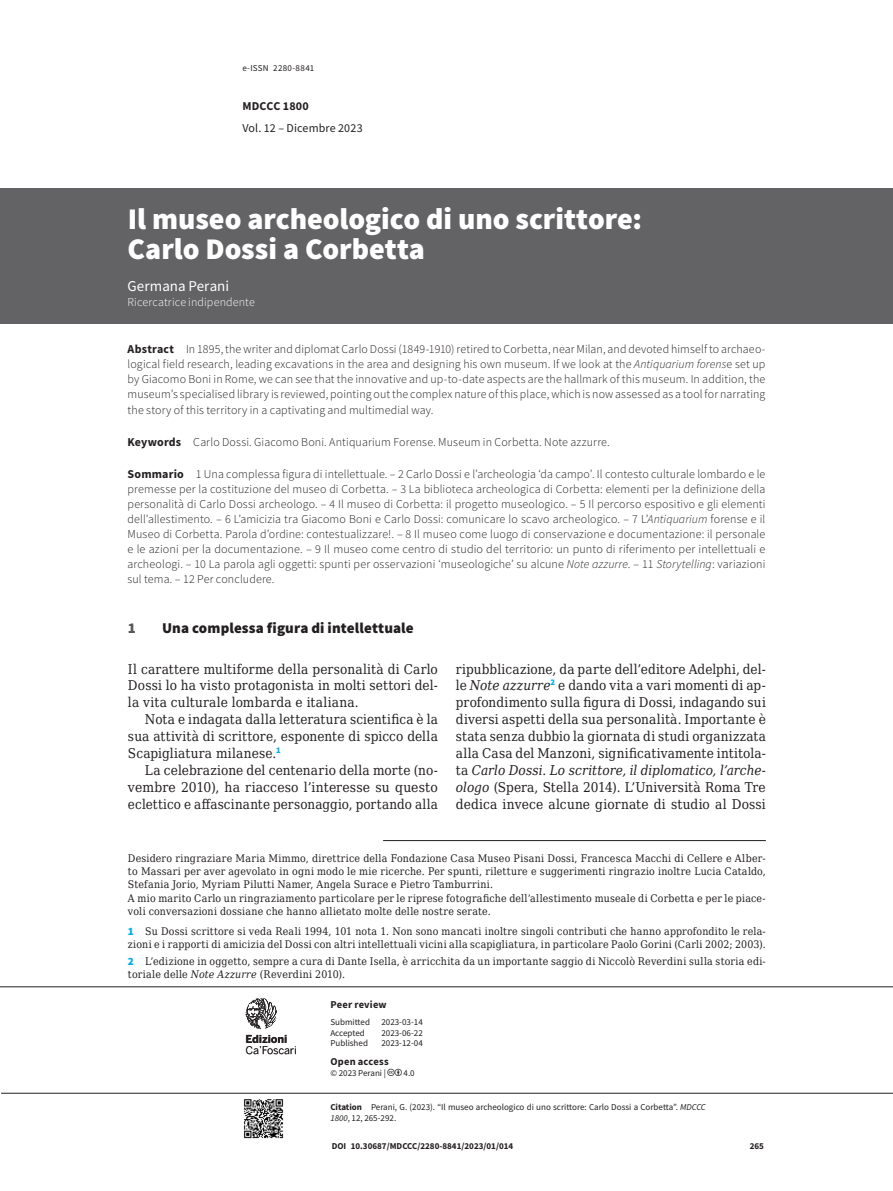
<style>
.page{position:relative;width:893px;height:1191px;background:#fff}
.page>*{position:absolute;margin:0;border:0;box-sizing:border-box;transform-origin:0 0}
.t1{font:900 30px/30px "Source Sans Pro";color:#fff}
.t2{font:900 15px "Source Sans Pro";letter-spacing:.005em;color:#231f20}
.t3{font:15px "Source Sans Pro";color:#fff}
.t4{font:900 15px "Source Sans Pro";color:#57585a}
.t5{font:13.5px/16.8px "DejaVu Serif Condensed";letter-spacing:.015em;color:#231f20;text-align:justify}
.t6{font:300 12px/15px "Source Sans Pro";letter-spacing:.01em;color:#231f20;text-align:justify}
.t7{font:300 12px "Source Sans Pro";letter-spacing:.01em;color:#fff}
.t8{font:12px "Source Sans Pro";letter-spacing:.01em;color:#231f20}
.t9{font:700 12px "Source Sans Pro";letter-spacing:.015em;color:#231f20}
.t10{font:10.65px "Benton Sans";letter-spacing:-.01em;color:#231f20}
.t11{font:700 10.65px "Benton Sans";color:#231f20}
.t12{font:10.5px/13.2px "DejaVu Serif Condensed";letter-spacing:.02em;color:#231f20}
.t13{font:700 10.5px "Source Sans Pro";letter-spacing:.02em;color:#231f20}
.t14{font:9px/11.2px "Source Sans Pro";color:#231f20}
.t15{font:700 9px "Source Sans Pro";color:#231f20}
.t16{font:9px "Source Sans Pro";letter-spacing:.03em;color:#231f20}
.s1{font-weight:700}
.s2{font-style:italic}
.s3{font-family:"Source Sans Pro";font-weight:900;font-size:11.25px;color:#00aeef}
</style>
<div class="page">
<hr style="left:1px;top:1093px;width:892px;height:1px;background:#231f20">
<hr style="left:0;top:986px;width:893px;height:1px;background:#231f20">
<img style="left:244px;top:1099px;width:40px;height:40px">
<svg style="left:246px;top:998px;width:50px;height:56px"></svg>
<div style="left:0;top:188px;width:893px;height:135px;background:#636366"></div>
<hr style="left:383px;top:840px;width:383px;height:1px;background:#231f20">
<p class="t16" style="left:242px;top:62px;width:73px">e-ISSN 2280‑8841</p>
<p class="t9" style="left:242px;top:98px;width:68px">MDCCC 1800</p>
<p class="t8" style="left:242px;top:120px;width:122px">Vol. 12 – Dicembre 2023</p>
<h1 class="t1" style="left:128px;top:203px;width:516px">Il museo archeologico di uno scrittore:<br>Carlo Dossi a Corbetta</h1>
<p class="t3" style="left:128px;top:276px;width:103px">Germana Perani</p>
<p class="t7" style="left:128px;top:294px;width:129px">Ricercatrice indipendente</p>
<p class="t6" style="left:128px;top:342px;width:639px"><span class="s1">Abstract</span> In 1895, the writer and diplomat Carlo Dossi (1849‑1910) retired to Corbetta, near Milan, and devoted himself to archaeo‑ logical field research, leading excavations in the area and designing his own museum. If we look at the <span class="s2">Antiquarium forens</span>e set up by Giacomo Boni in Rome, we can see that the innovative and up-to-date aspects are the hallmark of this museum. In addition, the museum’s specialised library is reviewed, pointing out the complex nature of this place, which is now assessed as a tool for narrating the story of this territory in a captivating and multimedial way.</p>
<p class="t6" style="left:128px;top:434px;width:484px"><span class="s1">Keywords</span> Carlo Dossi. Giacomo Boni. Antiquarium Forense. Museum in Corbetta. Note azzurre.</p>
<p class="t6" style="left:128px;top:466px;width:639px"><span class="s1">Sommario</span> 1 Una complessa figura di intellettuale. – 2 Carlo Dossi e l’archeologia ‘da campo’. Il contesto culturale lombardo e le premesse per la costituzione del museo di Corbetta. – 3 La biblioteca archeologica di Corbetta: elementi per la definizione della personalità di Carlo Dossi archeologo. – 4 Il museo di Corbetta: il progetto museologico. – 5 Il percorso espositivo e gli elementi dell’allestimento. – 6 L’amicizia tra Giacomo Boni e Carlo Dossi: comunicare lo scavo archeologico. – 7 L’<span class="s2">Antiquarium</span> forense e il Museo di Corbetta. Parola d’ordine: contestualizzare!. – 8 Il museo come luogo di conservazione e documentazione: il personale e le azioni per la documentazione. – 9 Il museo come centro di studio del territorio: un punto di riferimento per intellettuali e archeologi. – 10 La parola agli oggetti: spunti per osservazioni ‘museologiche’ su alcune <span class="s2">Note azzurre</span>. – 11 <span class="s2">Storytelling</span>: variazioni sul tema. – 12 Per concludere.</p>
<p class="t4" style="left:128px;top:618px;width:10px">1</p>
<p class="t2" style="left:162px;top:618px;width:253px">Una complessa figura di intellettuale</p>
<p class="t5" style="left:128px;top:660px;width:311px">Il carattere multiforme della personalità di Carlo Dossi lo ha visto protagonista in molti settori del‑ la vita culturale lombarda e italiana.</p>
<p class="t5" style="left:128px;top:710px;width:311px;text-indent:17px">Nota e indagata dalla letteratura scientifica è la sua attività di scrittore, esponente di spicco della Scapigliatura milanese.<sup>1</sup></p>
<p class="t5" style="left:128px;top:761px;width:311px;text-indent:17px">La celebrazione del centenario della morte (no‑ vembre 2010), ha riacceso l’interesse su questo eclettico e affascinante personaggio, portando alla</p>
<p class="t5" style="left:456px;top:660px;width:311px">ripubblicazione, da parte dell’editore Adelphi, del‑ le <span class="s2">Note azzurre</span><sup>2</sup> e dando vita a vari momenti di ap‑ profondimento sulla figura di Dossi, indagando sui diversi aspetti della sua personalità. Importante è stata senza dubbio la giornata di studi organizzata alla Casa del Manzoni, significativamente intitola‑ ta <span class="s2">Carlo Dossi. Lo scrittore, il diplomatico, l’arche&shy;ologo</span> (Spera, Stella 2014). L’Università Roma Tre dedica invece alcune giornate di studio al Dossi</p>
<p class="t12" style="left:128px;top:851px;width:639px">Desidero ringraziare Maria Mimmo, direttrice della Fondazione Casa Museo Pisani Dossi, Francesca Macchi di Cellere e Alber‑ to Massari per aver agevolato in ogni modo le mie ricerche. Per spunti, riletture e suggerimenti ringrazio inoltre Lucia Cataldo, Stefania Jorio, Myriam Pilutti Namer, Angela Surace e Pietro Tamburrini.<br>A mio marito Carlo un ringraziamento particolare per le riprese fotografiche dell’allestimento museale di Corbetta e per le piace‑ voli conversazioni dossiane che hanno allietato molte delle nostre serate.</p>
<p class="t12" style="left:128px;top:924px;width:639px"><span class="s3">1</span> Su Dossi scrittore si veda Reali 1994, 101 nota 1. Non sono mancati inoltre singoli contributi che hanno approfondito le rela‑ zioni e i rapporti di amicizia del Dossi con altri intellettuali vicini alla scapigliatura, in particolare Paolo Gorini (Carli 2002; 2003).</p>
<p class="t12" style="left:128px;top:954px;width:639px"><span class="s3">2</span> L’edizione in oggetto, sempre a cura di Dante Isella, è arricchita da un importante saggio di Niccolò Reverdini sulla storia edi‑ toriale delle <span class="s2">Note Azzurre</span> (Reverdini 2010).</p>
<p class="t11" style="left:246px;top:1032px;width:43px">Edizioni</p>
<p class="t10" style="left:246px;top:1044px;width:53px">Ca’Foscari</p>
<p class="t13" style="left:330px;top:997px;width:58px">Peer review</p>
<p class="t14" style="left:330px;top:1016px;width:41px">Submitted</p>
<p class="t14" style="left:381px;top:1016px;width:43px">2023‑03-14</p>
<p class="t14" style="left:330px;top:1027px;width:36px">Accepted</p>
<p class="t14" style="left:381px;top:1027px;width:43px">2023‑06-22</p>
<p class="t14" style="left:330px;top:1037px;width:39px">Published</p>
<p class="t14" style="left:381px;top:1037px;width:43px">2023-12-04</p>
<p class="t13" style="left:330px;top:1054px;width:60px">Open access</p>
<p class="t14" style="left:330px;top:1067px;width:57px">© 2023 Perani |</p>
<p class="t14" style="left:404px;top:1067px;width:13px">4.0</p>
<p class="t14" style="left:330px;top:1101px;width:377px"><span class="s1">Citation</span> Perani, G. (2023). “Il museo archeologico di uno scrittore: Carlo Dossi a Corbetta”. <span class="s2">MDCCC<br>1800</span>, 12, 265-292.</p>
<p class="t15" style="left:332px;top:1139px;width:183px">DOI 10.30687/MDCCC/2280‑8841/2023/01/014</p>
<p class="t15" style="left:750px;top:1139px;width:16px">265</p>
</div>
